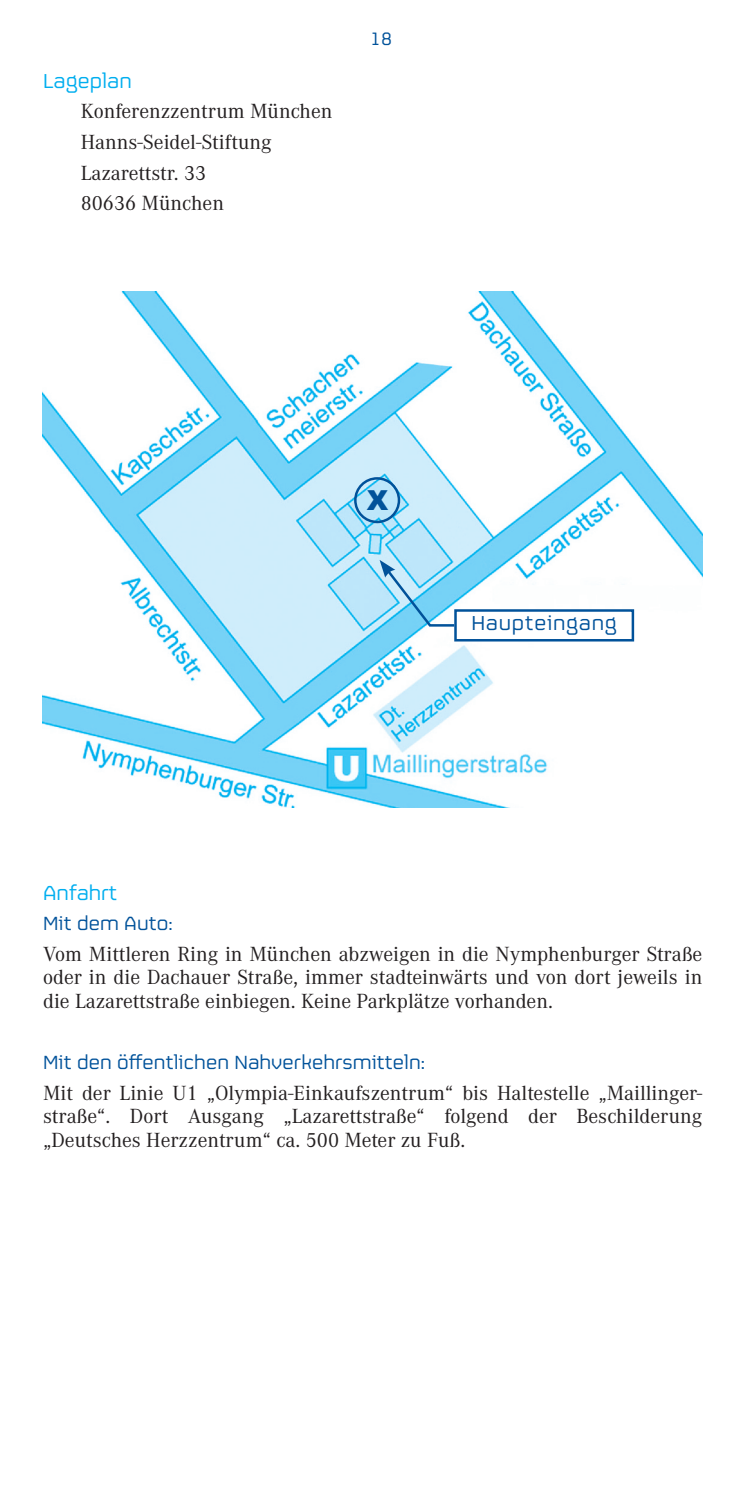
<style>
.page{position:relative;width:745px;height:1489px;background:#fff}
.page>*{position:absolute;margin:0;border:0;box-sizing:border-box;transform-origin:0 0}
.Aufzählung_Fließtext{font:900 27.5px "Arial";color:#01529a}
.Aufzählung_1_Übersch{font:22.5px "FS Sinclair";color:#00aeef}
.Aufzählung_Fließtext-2{font:22.5px "FS Sinclair";letter-spacing:.03em;color:#01529a}
._2_Fließtext_eingerü{font:21.25px/23.5px "Corporate A";color:#231f20;text-align:justify}
._2_Fließtext_eingerü-2{font:21.25px "FS Sinclair";color:#01529a}
.t1{font:20px "FS Sinclair";color:#01529a}
</style>
<div class="page">
<img style="left:43px;top:292px;width:659px;height:515px">
<div style="left:354px;top:477px;width:46px;height:46px;border:2px solid #01529a;border-radius:50%"></div>
<div style="left:455px;top:610px;width:177px;height:30px;background:#fff"></div>
<div style="left:454px;top:609px;width:179px;height:32px;border:2px solid #01529a"></div>
<svg style="left:379px;top:560px;width:77px;height:68px;background:#90d3f1"></svg>
<p class="Aufzählung_1_Übersch" style="left:43px;top:64px;width:90px">Lageplan</p>
<p class="_2_Fließtext_eingerü" style="left:81px;top:100px;width:253px">Konferenzzentrum München</p>
<p class="_2_Fließtext_eingerü" style="left:81px;top:131px;width:192px">Hanns-Seidel-Stiftung</p>
<p class="_2_Fließtext_eingerü" style="left:81px;top:161px;width:127px">Lazarettstr. 33</p>
<p class="_2_Fließtext_eingerü" style="left:81px;top:192px;width:145px">80636 München</p>
<p class="t1" style="left:370px;top:24px;width:23px">18</p>
<p class="Aufzählung_Fließtext" style="left:366px;top:480px;width:23px">X</p>
<p class="Aufzählung_Fließtext-2" style="left:471px;top:606px;width:147px">Haupteingang</p>
<p class="Aufzählung_1_Übersch" style="left:43px;top:875px;width:76px">Anfahrt</p>
<p class="_2_Fließtext_eingerü-2" style="left:43px;top:907px;width:131px">Mit dem Auto:</p>
<p class="_2_Fließtext_eingerü" style="left:43px;top:942px;width:660px">Vom Mittleren Ring in München abzweigen in die Nymphenburger Straße oder in die Dachauer Straße, immer stadteinwärts und von dort jeweils in die Lazarettstraße einbiegen. Keine Parkplätze vorhanden.</p>
<p class="_2_Fließtext_eingerü-2" style="left:43px;top:1046px;width:383px">Mit den öffentlichen Nahverkehrsmitteln:</p>
<p class="_2_Fließtext_eingerü" style="left:43px;top:1081px;width:660px">Mit der Linie U1 „Olympia-Einkaufszentrum“ bis Haltestelle „Maillinger&shy;straße“. Dort Ausgang „Lazarettstraße“ folgend der Beschilderung „Deutsches Herzzentrum“ ca. 500 Meter zu Fuß.</p>
</div>
